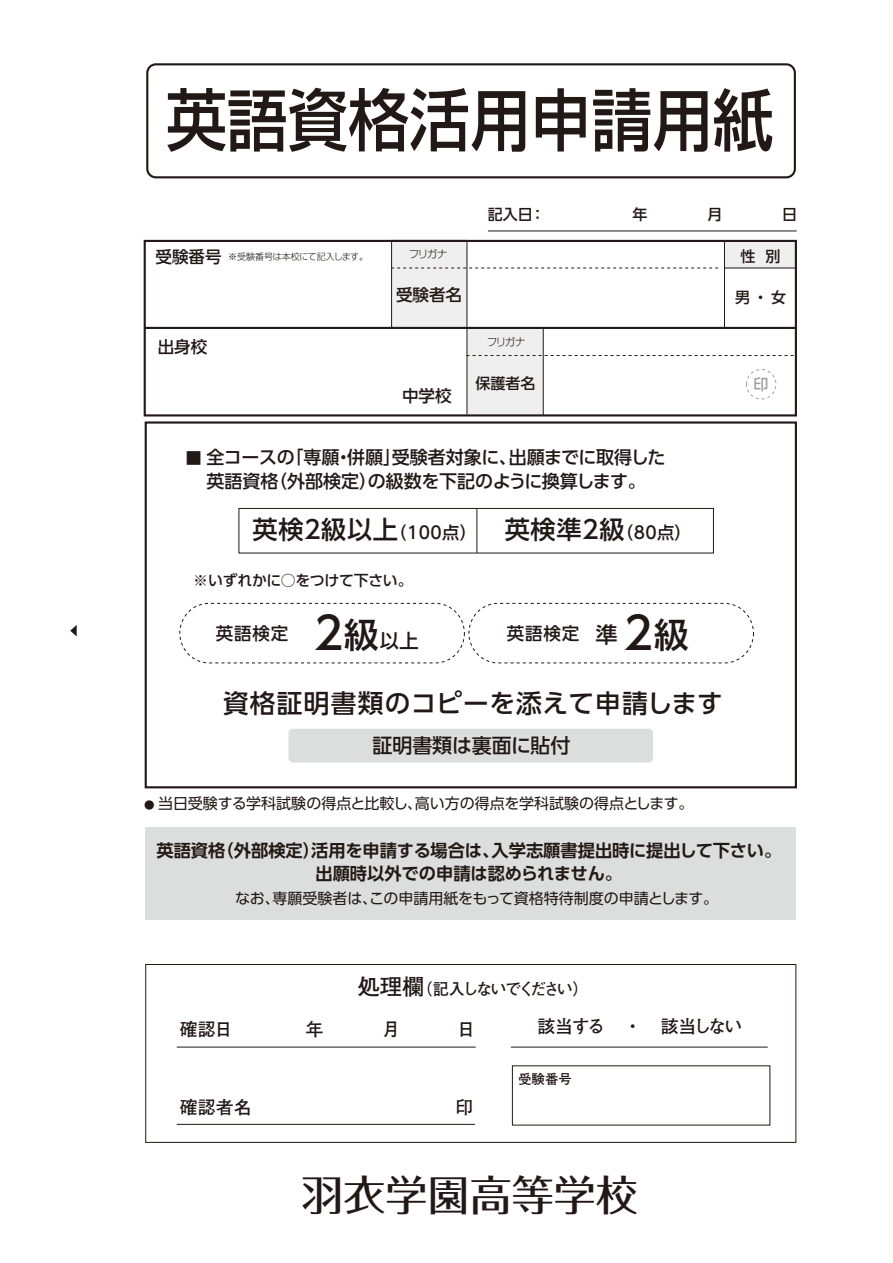
<style>
.page{position:relative;width:893px;height:1263px;background:#fff}
.page>*{position:absolute;margin:0;border:0;box-sizing:border-box;transform-origin:0 0}
.t1{font:500 67.5px "Shin Go Pro";color:#221815;scale:.9 1}
.t2{font:500 44.55px "UD Shin Go Pro";color:#221815}
.t3{font:500 42px "Folk Pro";color:#221815}
.t4{font:500 25.65px "UD Shin Go Pro";letter-spacing:.035em;color:#221815}
.t5{font:500 25.2px "UD Shin Go Pro";letter-spacing:.025em;color:#221815}
.t6{font:500 22.05px "UD Shin Go Pro";color:#221815}
.t7{font:500 19.95px "UD Shin Go Pro";color:#221815}
.t8{font:500 19.2px "UD Shin Go Pro";color:#221815}
.t9{font:500 18px/24px "UD Shin Go Pro";letter-spacing:-.01em;color:#221815}
.t10{font:700 18px "Futo Go B101 Pro";letter-spacing:-.045em;color:#221815}
.t11{font:18px "UD Shin Go Pro";color:#221815}
.t12{font:500 17.55px "UD Shin Go Pro";letter-spacing:.05em;color:#221815}
.t13{font:700 17.25px/22.5px "UD Shin Go Pro De";color:#221815;text-align:center}
.t14{font:500 16.5px "UD Shin Go Pro";color:#221815}
.t15{font:700 16.2px "Futo Go B101 Pro";letter-spacing:-.165em;color:#221815}
.t16{font:500 15.9px "UD Shin Go Pro";color:#221815}
.t17{font:500 15.15px "UD Shin Go Pro";color:#9fa0a0}
.t18{font:15px "UD Shin Go Pro";color:#221815}
.t19{font:500 15px "UD Shin Go Pro";color:#221815}
.t20{font:500 14.85px "UD Shin Go Pro";letter-spacing:-.02em;color:#221815}
.t21{font:700 13.5px "Futo Go B101 Pro";color:#221815}
.t22{font:300 10.5px "Shin Go Pro";letter-spacing:-.13em;color:#221815}
.t23{font:300 9px "Shin Go Pro";letter-spacing:-.02em;color:#221815}
.s1{font-size:17.1px}
.s2{font-size:44.55px}
.s3{font-size:34.65px}
.s4{font-size:10.5px}
.s5{font-size:22.35px}
</style>
<div class="page">
<div style="left:467px;top:328px;width:76px;height:88px;background:#efefef"></div>
<div style="left:288px;top:729px;width:365px;height:33px;background:#dcdddd;border-radius:4px"></div>
<div style="left:392px;top:240px;width:75px;height:88px;background:#efefef"></div>
<div style="left:724px;top:241px;width:71px;height:28px;background:#efefef"></div>
<div style="left:145px;top:421px;width:652px;height:367px;border:2px solid #221815"></div>
<div style="left:145px;top:964px;width:651px;height:179px;border:1px solid #221815"></div>
<div style="left:146px;top:827px;width:650px;height:93px;background:#dcdddd"></div>
<div style="left:144px;top:240px;width:653px;height:176px;border:2px solid #221815"></div>
<div style="left:146px;top:63px;width:650px;height:115px;border:2px solid #221815;border-radius:9px"></div>
<svg style="left:392px;top:268px;width:327px;height:1px"></svg>
<hr style="left:724px;top:242px;width:1px;height:87px;background:#221815">
<hr style="left:488px;top:231px;width:309px;height:1px;background:#221815">
<hr style="left:725px;top:268px;width:72px;height:1px;background:#221815">
<hr style="left:467px;top:241px;width:1px;height:173px;background:#221815">
<svg style="left:468px;top:355px;width:328px;height:1px"></svg>
<hr style="left:543px;top:329px;width:1px;height:86px;background:#221815">
<hr style="left:391px;top:241px;width:1px;height:87px;background:#221815">
<svg style="left:70px;top:625px;width:7px;height:11px"></svg>
<hr style="left:177px;top:1047px;width:299px;height:1px;background:#221815">
<hr style="left:511px;top:1047px;width:257px;height:1px;background:#221815">
<hr style="left:177px;top:1124px;width:298px;height:1px;background:#221815">
<hr style="left:145px;top:327px;width:651px;height:2px;background:#221815">
<div style="left:746px;top:369px;width:30px;height:30px;border:1px dashed #9fa0a0;border-radius:50%"></div>
<div style="left:239px;top:508px;width:475px;height:45px;border:1px solid #221815"></div>
<hr style="left:477px;top:508px;width:1px;height:45px;background:#221815">
<div style="left:179px;top:603px;width:286px;height:60px;border:1px dashed #221815;border-radius:29px"></div>
<div style="left:468px;top:603px;width:286px;height:60px;border:1px dashed #221815;border-radius:29px"></div>
<h1 class="t1" style="left:166px;top:64px;width:676px">英語資格活用申請用紙</h1>
<p class="t14" style="left:156px;top:243px;width:67px">受験番号</p>
<p class="t23" style="left:228px;top:249px;width:141px">※受験番号は本校にて記入します。</p>
<p class="t14" style="left:158px;top:333px;width:51px">出身校</p>
<p class="t19" style="left:488px;top:202px;width:59px">記入日：</p>
<p class="t22" style="left:409px;top:245px;width:40px">フリガナ</p>
<p class="t19" style="left:740px;top:244px;width:41px">性 別</p>
<p class="t14" style="left:396px;top:282px;width:67px">受験者名</p>
<p class="t19" style="left:735px;top:285px;width:52px">男 ・ 女</p>
<p class="t14" style="left:402px;top:382px;width:51px">中学校</p>
<p class="t22" style="left:487px;top:333px;width:40px">フリガナ</p>
<p class="t19" style="left:475px;top:371px;width:61px">保護者名</p>
<p class="t17" style="left:754px;top:372px;width:17px">印</p>
<p class="t9" style="left:207px;top:444px;width:460px">全コースの「専願・併願」受験者対象に、出願までに取得した英語資格（外部検定）の級数を下記のように換算します。</p>
<p class="t16" style="left:186px;top:445px;width:17px">■</p>
<h3 class="t5" style="left:253px;top:509px;width:226px">英検2級以上<span class="s1">（100点）</span></h3>
<p class="t20" style="left:193px;top:568px;width:221px">※いずれかに○をつけて下さい。</p>
<h3 class="t5" style="left:505px;top:509px;width:188px">英検準2級<span class="s1">（80点）</span></h3>
<p class="t8" style="left:314px;top:625px;width:106px"><span class="s2">2</span><span class="s3">級</span>以上</p>
<p class="t12" style="left:507px;top:619px;width:74px">英語検定</p>
<h2 class="t2" style="left:623px;top:597px;width:67px">2<span class="s3">級</span></h2>
<p class="t12" style="left:216px;top:619px;width:74px">英語検定</p>
<h3 class="t6" style="left:595px;top:616px;width:24px">準</h3>
<h3 class="t4" style="left:223px;top:682px;width:501px">資格証明書類のコピーを添えて申請します</h3>
<h3 class="t7" style="left:372px;top:729px;width:199px">証明書類は裏面に貼付</h3>
<p class="t18" style="left:144px;top:791px;width:551px"><span class="s4">●</span> 当日受験する学科試験の得点と比較し、高い方の得点を学科試験の得点とします。</p>
<p class="t13" style="left:156px;top:839px;width:626px">英語資格（外部検定）活用を申請する場合は、入学志願書提出時に提出して下さい。出願時以外での申請は認められません。</p>
<p class="t18" style="left:235px;top:886px;width:485px">なお、専願受験者は、この申請用紙をもって資格特待制度の申請とします。</p>
<p class="t10" style="left:180px;top:1092px;width:73px">確認者名</p>
<p class="t15" style="left:357px;top:976px;width:233px"><span class="s5">処理欄</span>（記入しないでください）</p>
<p class="t10" style="left:457px;top:1015px;width:19px">日</p>
<p class="t10" style="left:538px;top:1012px;width:69px">該当する</p>
<p class="t10" style="left:661px;top:1012px;width:83px">該当しない</p>
<p class="t21" style="left:518px;top:1068px;width:55px">受験番号</p>
<p class="t11" style="left:624px;top:1012px;width:19px">・</p>
<p class="t10" style="left:455px;top:1092px;width:19px">印</p>
<h3 class="t3" style="left:302px;top:1160px;width:337px">羽衣学園高等学校</h3>
</div>
